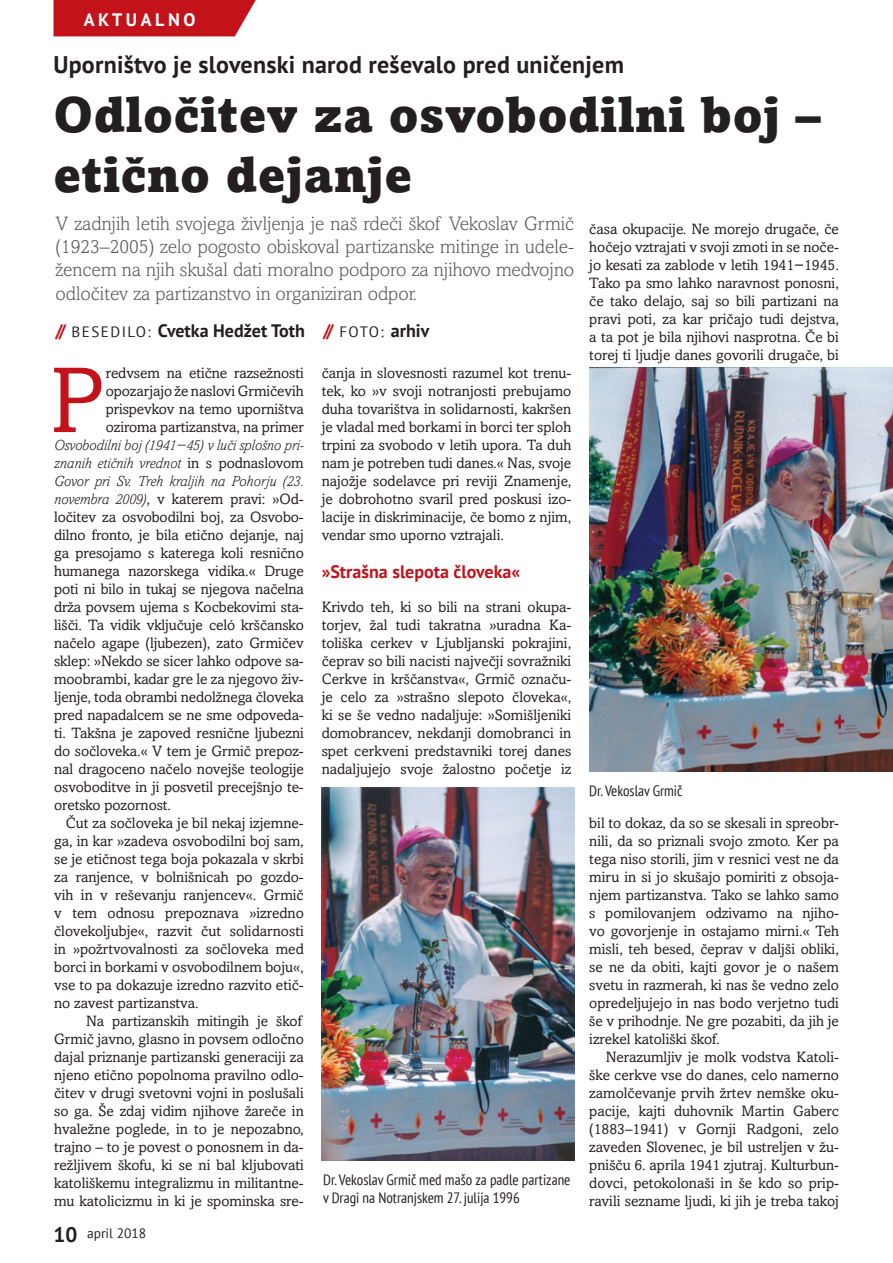
<style>
.page{position:relative;width:893px;height:1263px;background:#fff}
.page>*{position:absolute;margin:0;border:0;box-sizing:border-box;transform-origin:0 0}
.body2{font:93.75px "xpro";color:#c4121a}
.naslov{font:900 49.5px/59.4px "xpro";letter-spacing:.01em;color:#231f20}
.nadnaslov{font:700 24px "PT Sans";letter-spacing:.01em;color:#231f20}
.podtekst{font:300 19.5px/23.4px "xpro 1";color:#57585a;text-align:justify}
.t1{font:700 18px "PT Sans";color:#231f20}
.Mednaslov{font:700 18px "PT Sans";color:#c4121a}
.t2{font:700 18px "PT Sans";letter-spacing:.2em;color:#fff}
.body2-2{font:15px/18px "xpro";letter-spacing:-.005em;color:#231f20;text-align:justify}
.body2-3{font:italic 15px "xpro";letter-spacing:-.005em;color:#231f20}
.podpis_foto{font:condensed 15px/18px "PT Sans";color:#231f20}
.t3{font:13.5px "PT Sans";color:#231f20}
.s1{color:#c4121a}
.s2{font-weight:400;font-size:15px}
.s3{font-style:normal}
.s4{font-style:italic}
.s5{font-weight:700;font-size:21px}
</style>
<div class="page">
<div style="left:54px;top:0;width:202px;height:36px;background:#c4121a"></div>
<img style="left:589px;top:368px;width:304px;height:403px">
<img style="left:322px;top:788px;width:252px;height:373px">
<p class="t2" style="left:84px;top:8px;width:113px">AKTUALNO</p>
<p class="nadnaslov" style="left:54px;top:49px;width:572px">Uporništvo je slovenski narod reševalo pred uničenjem</p>
<p class="naslov" style="left:54px;top:85px;width:769px">Odločitev za osvobodilni boj – etično dejanje</p>
<p class="podtekst" style="left:56px;top:211px;width:520px">V zadnjih letih svojega življenja je naš rdeči škof Vekoslav Grmič (1923–2005) zelo pogosto obiskoval partizanske mitinge in udele&shy;žencem na njih skušal dati moralno podporo za njihovo medvojno odločitev za partizanstvo in organiziran odpor.</p>
<p class="t1" style="left:55px;top:319px;width:375px"><span class="s1">//</span> <span class="s2">BESEDILO:</span> Cvetka Hedžet Toth <span class="s1">//</span> <span class="s2">FOTO:</span> arhiv</p>
<p class="body2-2" style="left:322px;top:364px;width:251px">čanja in slovesnosti razumel kot trenu&shy;tek, ko »v svoji notranjosti prebujamo duha tovarištva in solidarnosti, kakršen je vladal med borkami in borci ter sploh trpini za svobodo v letih upora. Ta duh nam je potreben tudi danes.« Nas, svoje najožje sodelavce pri reviji Znamenje, je dobrohotno svaril pred poskusi izo&shy;lacije in diskriminacije, če bomo z njim, vendar smo uporno vztrajali.</p>
<p class="Mednaslov" style="left:322px;top:559px;width:200px">»Strašna slepota človeka«</p>
<p class="body2-2" style="left:322px;top:598px;width:251px">Krivdo teh, ki so bili na strani okupa&shy;torjev, žal tudi takratna »uradna Ka&shy;toliška cerkev v Ljubljanski pokrajini, čeprav so bili nacisti največji sovražniki Cerkve in krščanstva«, Grmič označu&shy;je celo za »strašno slepoto človeka«, ki se še vedno nadaljuje: »Somišljeniki domobrancev, nekdanji domobranci in spet cerkveni predstavniki torej danes nadaljujejo svoje žalostno početje iz</p>
<p class="body2" style="left:50px;top:346px;width:57px">P</p>
<p class="body2-2" style="left:106px;top:364px;width:200px">redvsem na etične razsežnosti</p>
<p class="body2-2" style="left:106px;top:382px;width:200px">opozarjajo že naslovi Grmičevih</p>
<p class="body2-2" style="left:106px;top:400px;width:200px">prispevkov na temo uporništva</p>
<p class="body2-2" style="left:106px;top:418px;width:200px">oziroma partizanstva, na primer</p>
<p class="body2-3" style="left:54px;top:437px;width:251px">Osvobodilni boj (1941−45) v luči splošno pri-</p>
<p class="body2-3" style="left:54px;top:455px;width:251px">znanih etičnih vrednot <span class="s3">in s podnaslovom</span></p>
<p class="body2-3" style="left:54px;top:473px;width:251px">Govor pri Sv. Treh kraljih na Pohorju (23.</p>
<p class="body2-2" style="left:54px;top:490px;width:251px"><span class="s4">novembra 2009)</span>, v katerem pravi: »Od-</p>
<p class="body2-2" style="left:54px;top:508px;width:251px">ločitev za osvobodilni boj, za Osvobo-</p>
<p class="body2-2" style="left:54px;top:526px;width:251px">dilno fronto, je bila etično dejanje, naj</p>
<p class="body2-2" style="left:54px;top:544px;width:251px">ga presojamo s katerega koli resnično</p>
<p class="body2-2" style="left:54px;top:562px;width:251px">humanega nazorskega vidika.« Druge</p>
<p class="body2-2" style="left:54px;top:580px;width:251px">poti ni bilo in tukaj se njegova načelna</p>
<p class="body2-2" style="left:54px;top:598px;width:251px">drža povsem ujema s Kocbekovimi sta-</p>
<p class="body2-2" style="left:54px;top:616px;width:251px">lišči. Ta vidik vključuje celó krščansko</p>
<p class="body2-2" style="left:54px;top:634px;width:251px">načelo agape (ljubezen), zato Grmičev</p>
<p class="body2-2" style="left:54px;top:652px;width:251px">sklep: »Nekdo se sicer lahko odpove sa-</p>
<p class="body2-2" style="left:54px;top:670px;width:251px">moobrambi, kadar gre le za njegovo živ-</p>
<p class="body2-2" style="left:54px;top:688px;width:251px">ljenje, toda obrambi nedolžnega človeka</p>
<p class="body2-2" style="left:54px;top:706px;width:251px">pred napadalcem se ne sme odpoveda-</p>
<p class="body2-2" style="left:54px;top:724px;width:251px">ti. Takšna je zapoved resnične ljubezni</p>
<p class="body2-2" style="left:54px;top:742px;width:251px">do sočloveka.« V tem je Grmič prepoz-</p>
<p class="body2-2" style="left:54px;top:760px;width:251px">nal dragoceno načelo novejše teologije</p>
<p class="body2-2" style="left:54px;top:778px;width:251px">osvoboditve in ji posvetil precejšnjo te-</p>
<p class="body2-2" style="left:54px;top:796px;width:119px">oretsko pozornost.</p>
<p class="body2-2" style="left:54px;top:814px;width:251px;text-indent:12px">Čut za sočloveka je bil nekaj izjemne&shy;ga, in kar »zadeva osvobodilni boj sam, se je etičnost tega boja pokazala v skrbi za ranjence, v bolnišnicah po gozdo&shy;vih in v reševanju ranjencev«. Grmič v tem odnosu prepoznava »izredno človekoljubje«, razvit čut solidarnosti in »požrtvovalnosti za sočloveka med borci in borkami v osvobodilnem boju«, vse to pa dokazuje izredno razvito etič&shy;no zavest partizanstva.</p>
<p class="body2-2" style="left:54px;top:1012px;width:251px;text-indent:32px">Na partizanskih mitingih je škof Grmič javno, glasno in povsem odločno dajal priznanje partizanski generaciji za njeno etično popolnoma pravilno odlo&shy;čitev v drugi svetovni vojni in poslušali so ga. Še zdaj vidim njihove žareče in hvaležne poglede, in to je nepozabno, trajno – to je povest o ponosnem in da&shy;režljivem škofu, ki se ni bal kljubovati katoliškemu integralizmu in militantne&shy;mu katolicizmu in ki je spominska sre-</p>
<p class="podpis_foto" style="left:323px;top:1170px;width:249px">Dr. Vekoslav Grmič med mašo za padle partizane v Dragi na Notranjskem 27. julija 1996</p>
<p class="t3" style="left:54px;top:1225px;width:94px"><span class="s5">10</span> april 2018</p>
<p class="body2-2" style="left:589px;top:220px;width:251px">časa okupacije. Ne morejo drugače, če hočejo vztrajati v svoji zmoti in se noče&shy;jo kesati za zablode v letih 1941−1945.<br>Tako pa smo lahko naravnost ponosni, če tako delajo, saj so bili partizani na pravi poti, za kar pričajo tudi dejstva, a ta pot je bila njihovi nasprotna. Če bi torej ti ljudje danes govorili drugače, bi</p>
<p class="podpis_foto" style="left:589px;top:781px;width:95px">Dr. Vekoslav Grmič</p>
<p class="body2-2" style="left:589px;top:814px;width:251px">bil to dokaz, da so se skesali in spreobr&shy;nili, da so priznali svojo zmoto. Ker pa tega niso storili, jim v resnici vest ne da miru in si jo skušajo pomiriti z obsoja&shy;njem partizanstva. Tako se lahko samo s pomilovanjem odzivamo na njiho&shy;vo govorjenje in ostajamo mirni.« Teh misli, teh besed, čeprav v daljši obliki, se ne da obiti, kajti govor je o našem svetu in razmerah, ki nas še vedno zelo opredeljujejo in nas bodo verjetno tudi še v prihodnje. Ne gre pozabiti, da jih je izrekel katoliški škof.</p>
<p class="body2-2" style="left:589px;top:1048px;width:251px;text-indent:16px">Nerazumljiv je molk vodstva Katoli&shy;ške cerkve vse do danes, celo namerno zamolčevanje prvih žrtev nemške oku&shy;pacije, kajti duhovnik Martin Gaberc (1883–1941) v Gornji Radgoni, zelo zaveden Slovenec, je bil ustreljen v žu&shy;pnišču 6. aprila 1941 zjutraj. Kulturbun&shy;dovci, petokolonaši in še kdo so prip&shy;ravili sezname ljudi, ki jih je treba takoj</p>
</div>
